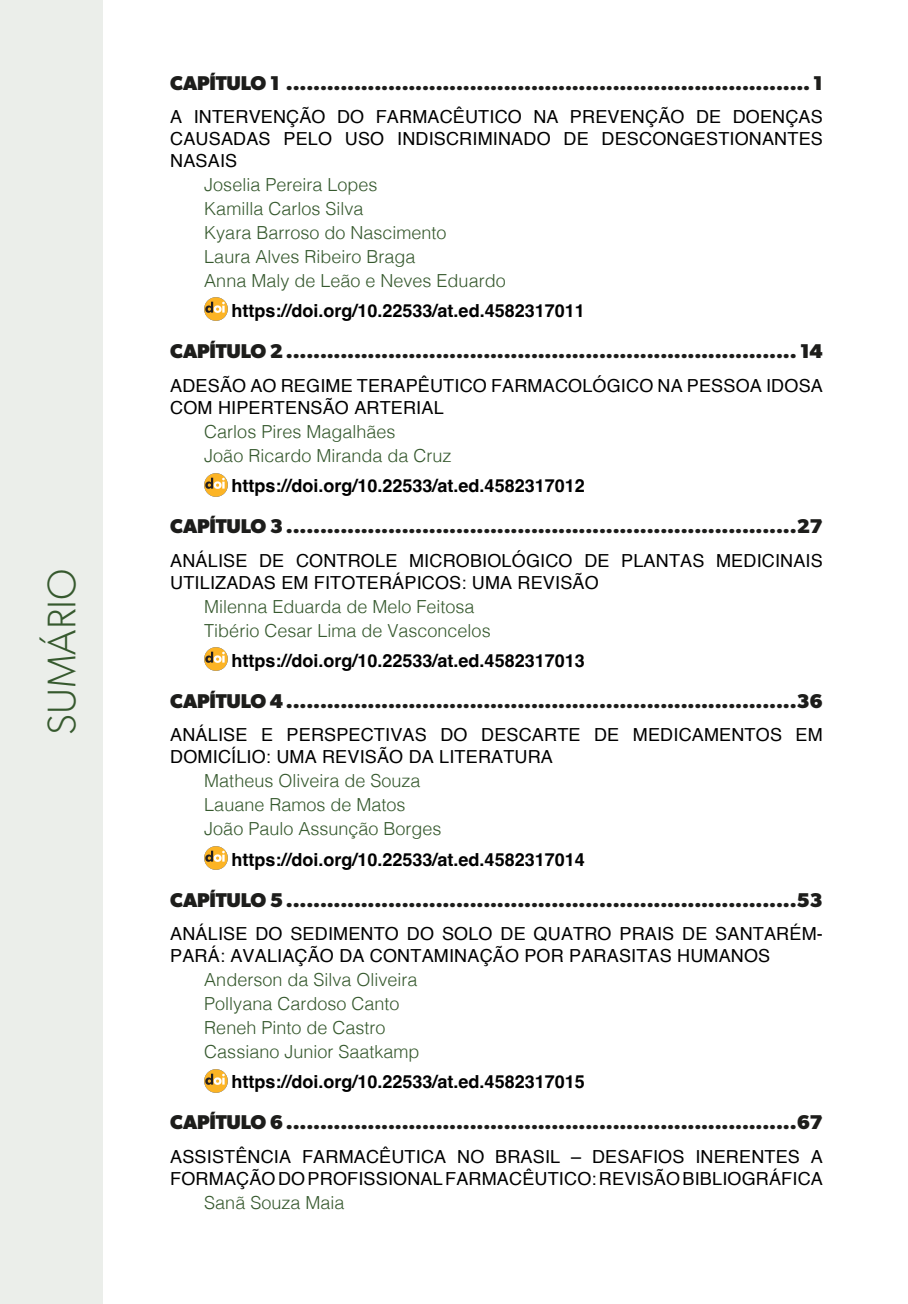
<style>
.page{position:relative;width:908px;height:1304px;background:#fff}
.page>*{position:absolute;margin:0;border:0;box-sizing:border-box;transform-origin:0 0}
.t1{font:300 40px "Gibson";color:#36592e}
.t2{font:700 20px "Gibson";letter-spacing:-.01em;color:#1d1d1b}
.t3{font:18px/22px "Helvetica";letter-spacing:.01em;color:#000}
.t4{font:300 18px/24px "Helvetica";color:#36592e}
.t5{font:700 18px "Helvetica";color:#000}
</style>
<div class="page">
<div style="left:0;top:0;width:103px;height:1304px;background:#ebeeea"></div>
<img style="left:204px;top:298px;width:23px;height:23px">
<img style="left:204px;top:473px;width:23px;height:23px">
<img style="left:204px;top:648px;width:23px;height:23px">
<img style="left:204px;top:847px;width:23px;height:23px">
<img style="left:204px;top:1069px;width:23px;height:23px">
<h1 class="t1" style="left:37px;top:735px;width:167px;rotate:-90deg">SUMÁRIO</h1>
<p class="t2" style="left:170px;top:71px;width:653px">CAPÍTULO 1 ............................................................................. 1</p>
<p class="t3" style="left:170px;top:106px;width:653px;text-align:justify">A INTERVENÇÃO DO FARMACÊUTICO NA PREVENÇÃO DE DOENÇAS CAUSADAS PELO USO INDISCRIMINADO DE DESCONGESTIONANTES NASAIS</p>
<p class="t4" style="left:204px;top:171px;width:303px">Joselia Pereira Lopes<br>Kamilla Carlos Silva<br>Kyara Barroso do Nascimento<br>Laura Alves Ribeiro Braga<br>Anna Maly de Leão e Neves Eduardo</p>
<p class="t5" style="left:231px;top:300px;width:355px">https://doi.org/10.22533/at.ed.4582317011</p>
<p class="t2" style="left:170px;top:340px;width:653px">CAPÍTULO 2 ........................................................................... 14</p>
<p class="t3" style="left:170px;top:375px;width:653px">ADESÃO AO REGIME TERAPÊUTICO FARMACOLÓGICO NA PESSOA IDOSA<br>COM HIPERTENSÃO ARTERIAL</p>
<p class="t4" style="left:204px;top:418px;width:249px">Carlos Pires Magalhães<br>João Ricardo Miranda da Cruz</p>
<p class="t5" style="left:231px;top:475px;width:355px">https://doi.org/10.22533/at.ed.4582317012</p>
<p class="t2" style="left:170px;top:514px;width:653px">CAPÍTULO 3 ...........................................................................27</p>
<p class="t3" style="left:170px;top:550px;width:653px">ANÁLISE DE CONTROLE MICROBIOLÓGICO DE PLANTAS MEDICINAIS<br>UTILIZADAS EM FITOTERÁPICOS: UMA REVISÃO</p>
<p class="t4" style="left:204px;top:593px;width:288px">Milenna Eduarda de Melo Feitosa<br>Tibério Cesar Lima de Vasconcelos</p>
<p class="t5" style="left:231px;top:650px;width:355px">https://doi.org/10.22533/at.ed.4582317013</p>
<p class="t2" style="left:170px;top:689px;width:653px">CAPÍTULO 4 ...........................................................................36</p>
<p class="t3" style="left:170px;top:725px;width:653px">ANÁLISE E PERSPECTIVAS DO DESCARTE DE MEDICAMENTOS EM<br>DOMICÍLIO: UMA REVISÃO DA LITERATURA</p>
<p class="t4" style="left:204px;top:768px;width:239px">Matheus Oliveira de Souza<br>Lauane Ramos de Matos<br>João Paulo Assunção Borges</p>
<p class="t5" style="left:231px;top:848px;width:355px">https://doi.org/10.22533/at.ed.4582317014</p>
<p class="t2" style="left:170px;top:888px;width:653px">CAPÍTULO 5 ...........................................................................53</p>
<p class="t3" style="left:170px;top:923px;width:653px">ANÁLISE DO SEDIMENTO DO SOLO DE QUATRO PRAIS DE SANTARÉM-<br>PARÁ: AVALIAÇÃO DA CONTAMINAÇÃO POR PARASITAS HUMANOS</p>
<p class="t4" style="left:204px;top:966px;width:217px">Anderson da Silva Oliveira<br>Pollyana Cardoso Canto<br>Reneh Pinto de Castro<br>Cassiano Junior Saatkamp</p>
<p class="t5" style="left:231px;top:1071px;width:355px">https://doi.org/10.22533/at.ed.4582317015</p>
<p class="t2" style="left:170px;top:1111px;width:653px">CAPÍTULO 6 ...........................................................................67</p>
<p class="t3" style="left:170px;top:1146px;width:653px">ASSISTÊNCIA FARMACÊUTICA NO BRASIL – DESAFIOS INERENTES A<br>FORMAÇÃO DO PROFISSIONAL FARMACÊUTICO: REVISÃO BIBLIOGRÁFICA</p>
<p class="t4" style="left:204px;top:1189px;width:142px">Sanã Souza Maia</p>
</div>
